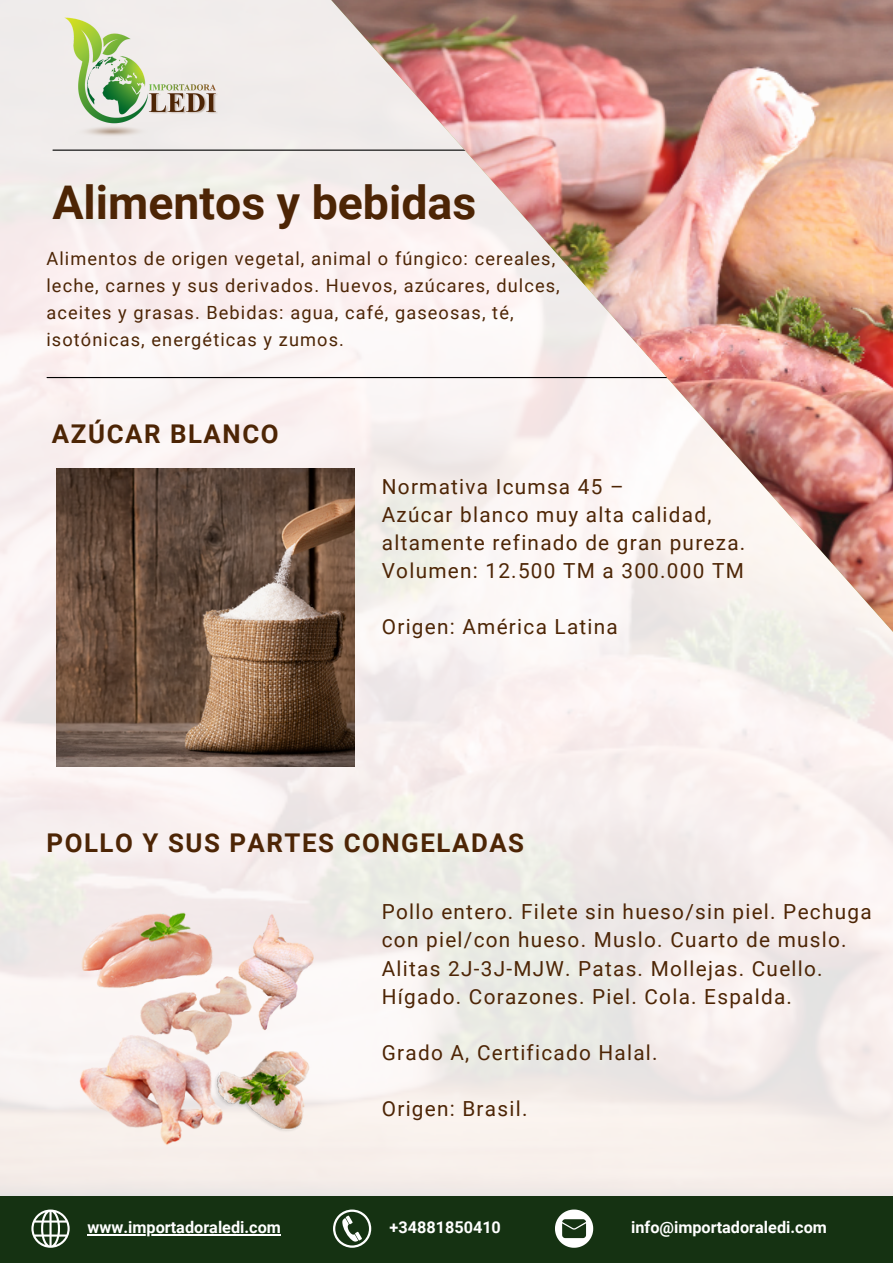
<style>
.page{position:relative;width:893px;height:1264px;background:#fff}
.page>*{position:absolute;margin:0;border:0;box-sizing:border-box;transform-origin:0 0}
.t1{font:700 46.35px "Roboto";color:#4d2505}
.t2{font:700 25.8px "Roboto";letter-spacing:.06em;color:#4d2505}
.t3{font:20.7px/28px "Roboto";letter-spacing:.06em;color:#4d2505}
.t4{font:18.15px/27.3px "Roboto";letter-spacing:.06em;color:#4d2505}
.t5{font:700 16.2px "Roboto";color:#fff}
</style>
<div class="page">
<img style="left:0;top:0;width:892px;height:1195px">
<hr style="left:53px;top:150px;width:429px;height:1px;background:#000">
<hr style="left:47px;top:377px;width:751px;height:1px;background:#000">
<img style="left:262px;top:0;width:630px;height:696px">
<img style="left:46px;top:0;width:189px;height:154px">
<img style="left:56px;top:469px;width:298px;height:297px">
<img style="left:51px;top:877px;width:298px;height:298px">
<div style="left:0;top:1195px;width:892px;height:67px;background:#153212"></div>
<svg style="left:333px;top:1209px;width:38px;height:38px"></svg>
<svg style="left:31px;top:1209px;width:39px;height:38px"></svg>
<svg style="left:555px;top:1209px;width:38px;height:38px"></svg>
<hr style="left:88px;top:1234px;width:193px;height:1px;background:#fff">
<p class="t1" style="left:52px;top:176px;width:425px">Alimentos y bebidas</p>
<p class="t4" style="left:46px;top:245px;width:515px">Alimentos de origen vegetal, animal o fúngico: cereales, leche, carnes y sus derivados. Huevos, azúcares, dulces, aceites y grasas. Bebidas: agua, café, gaseosas, té, isotónicas, energéticas y zumos.</p>
<p class="t2" style="left:52px;top:419px;width:228px">AZÚCAR BLANCO</p>
<p class="t3" style="left:382px;top:472px;width:243px">Normativa Icumsa 45 –</p>
<p class="t3" style="left:382px;top:500px;width:365px">Azúcar blanco muy alta calidad, altamente refinado de gran pureza.</p>
<p class="t3" style="left:382px;top:557px;width:363px">Volumen: 12.500 TM a 300.000 TM</p>
<p class="t3" style="left:382px;top:613px;width:237px">Origen: América Latina</p>
<p class="t2" style="left:46px;top:828px;width:479px">POLLO Y SUS PARTES CONGELADAS</p>
<p class="t3" style="left:382px;top:898px;width:491px">Pollo entero. Filete sin hueso/sin piel. Pechuga con piel/con hueso. Muslo. Cuarto de muslo.<br>Alitas 2J-3J-MJW. Patas. Mollejas. Cuello.<br>Hígado. Corazones. Piel. Cola. Espalda.</p>
<p class="t3" style="left:382px;top:1038px;width:277px">Grado A, Certificado Halal.</p>
<p class="t3" style="left:382px;top:1094px;width:147px">Origen: Brasil.</p>
<p class="t5" style="left:88px;top:1218px;width:195px">www.importadoraledi.com</p>
<p class="t5" style="left:389px;top:1217px;width:113px">+34881850410</p>
<p class="t5" style="left:631px;top:1218px;width:197px">info@importadoraledi.com</p>
</div>
